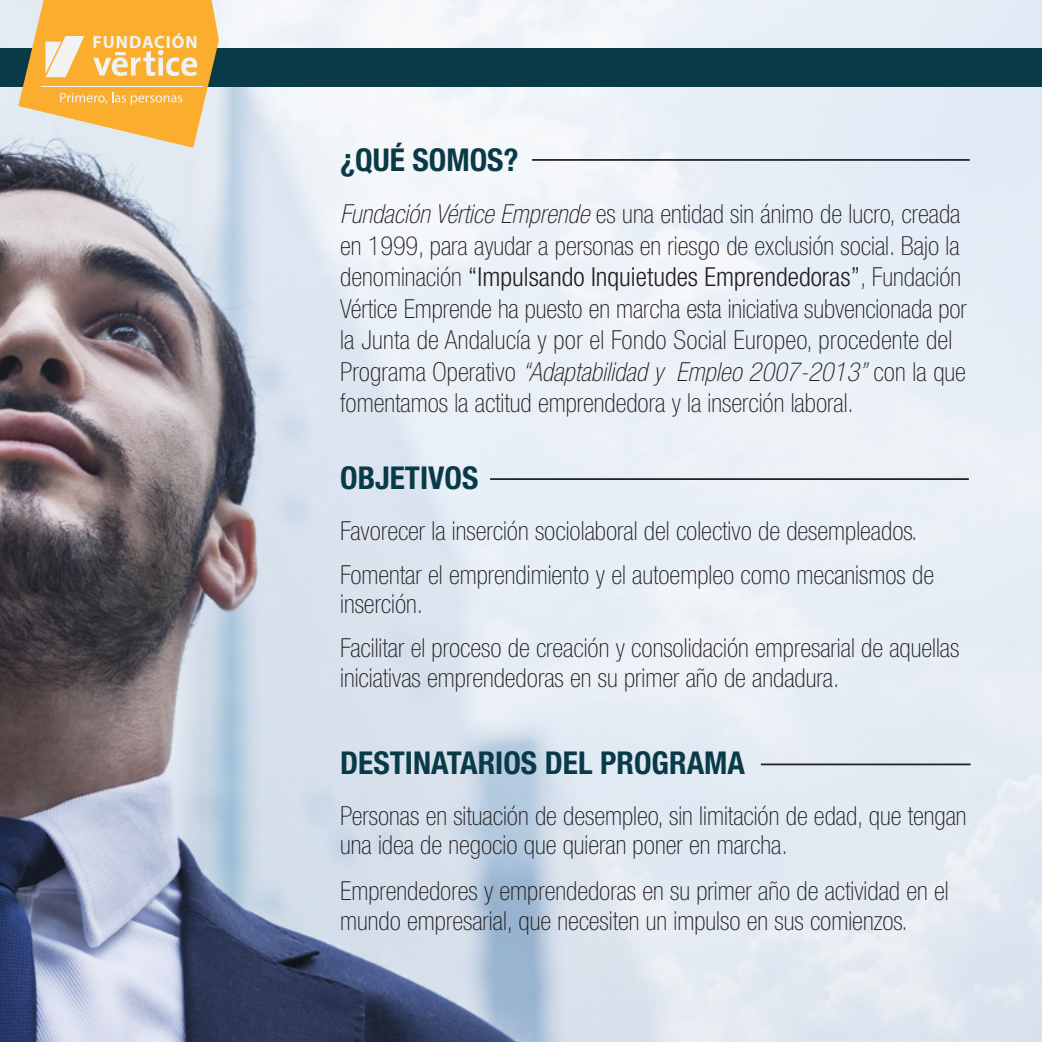
<style>
.page{position:relative;width:1042px;height:1042px;background:#fff}
.page>*{position:absolute;margin:0;border:0;box-sizing:border-box;transform-origin:0 0}
.t1{font:700 condensed 31.5px "Helvetica Neue LT Pro";color:#093a47}
.t2{font:100 condensed 26.25px/31.5px "Helvetica Neue LT Pro";color:#231f20}
.t3{font:700 17.68px "Myriad Pro";letter-spacing:.06em;color:#f1f3f3}
.s1{font-style:italic}
.s2{font-weight:300}
</style>
<div class="page">
<img style="left:0;top:0;width:1042px;height:1042px">
<div style="left:0;top:48px;width:1042px;height:39px;background:#093a47"></div>
<hr style="left:532px;top:159px;width:438px;height:2px;background:#231f20">
<hr style="left:490px;top:478px;width:479px;height:2px;background:#231f20">
<hr style="left:761px;top:763px;width:209px;height:2px;background:#231f20">
<svg style="left:18px;top:0;width:201px;height:148px;background:#efbd65"></svg>
<hr style="left:41px;top:86px;width:161px;height:1px;background:#f1f3f3">
<p class="t3" style="left:92px;top:31px;width:107px">FUNDACIÓN</p>
<p class="t1" style="left:340px;top:141px;width:180px">¿QUÉ SOMOS?</p>
<p class="t2" style="left:340px;top:199px;width:628px"><span class="s1">Fundación Vértice Emprende</span> es una entidad sin ánimo de lucro, creada en 1999, para ayudar a personas en riesgo de exclusión social. Bajo la denominación <span class="s2">“Impulsando Inquietudes Emprendedoras”</span>, Fundación Vértice Emprende ha puesto en marcha esta iniciativa subvencionada por la Junta de Andalucía y por el Fondo Social Europeo, procedente del Programa Operativo <span class="s1">“Adaptabilidad y Empleo 2007-2013”</span> con la que fomentamos la actitud emprendedora y la inserción laboral.</p>
<p class="t1" style="left:340px;top:459px;width:140px">OBJETIVOS</p>
<p class="t2" style="left:340px;top:510px;width:595px;line-height:43.8px">Favorecer la inserción sociolaboral del colectivo de desempleados.<br>Fomentar el emprendimiento y el autoempleo como mecanismos de</p>
<p class="t2" style="left:340px;top:583px;width:621px;line-height:43.8px">inserción.<br>Facilitar el proceso de creación y consolidación empresarial de aquellas</p>
<p class="t2" style="left:340px;top:663px;width:501px">iniciativas emprendedoras en su primer año de andadura.</p>
<p class="t1" style="left:340px;top:743px;width:406px">DESTINATARIOS DEL PROGRAMA</p>
<p class="t2" style="left:340px;top:801px;width:628px;line-height:29.8px">Personas en situación de desempleo, sin limitación de edad, que tengan una idea de negocio que quieran poner en marcha.</p>
<p class="t2" style="left:340px;top:877px;width:610px;line-height:29.8px">Emprendedores y emprendedoras en su primer año de actividad en el mundo empresarial, que necesiten un impulso en sus comienzos.</p>
</div>
